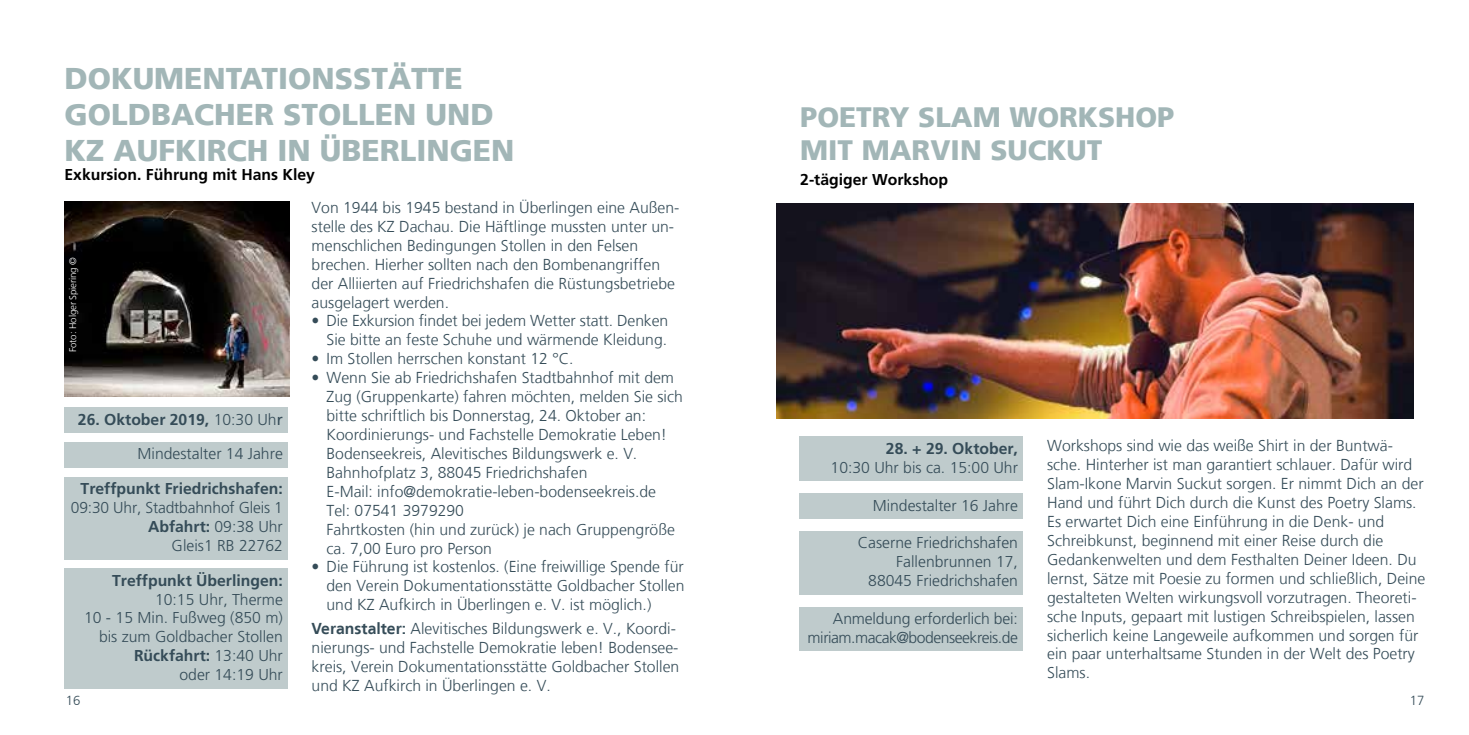
<style>
.page{position:relative;width:1469px;height:735px;background:#fff}
.page>*{position:absolute;margin:0;border:0;box-sizing:border-box;transform-origin:0 0}
.t1{font:900 29.93px/35.9px "Frutiger LT";color:#a2b6b7}
.t2{font:900 28px/33.6px "Frutiger LT";color:#a2b6b7}
.t3{font:300 15.75px/18.9px "Frutiger LT";color:#354c58}
.t4{font:300 15.75px/18.9px "Frutiger";color:#354c58;text-align:right}
.t5{font:700 15.75px "Frutiger";color:#354c58}
.t6{font:300 15.75px/18.9px "Frutiger";letter-spacing:-.03em;color:#354c58;text-align:right}
.t7{font:700 15.75px "Frutiger";color:#000}
.t8{font:300 13.12px "Frutiger LT";color:#354c58}
.t9{font:300 9.62px "Frutiger LT";letter-spacing:-.01em;color:#fff}
.s1{font-weight:700}
.s2{font-weight:300}
.s3{font-weight:400}
</style>
<div class="page">
<div style="left:64px;top:407px;width:224px;height:26px;background:#bfcbcc"></div>
<div style="left:64px;top:442px;width:224px;height:25px;background:#bfcbcc"></div>
<div style="left:64px;top:476px;width:224px;height:83px;background:#bfcbcc"></div>
<div style="left:64px;top:568px;width:224px;height:82px;background:#bfcbcc"></div>
<div style="left:64px;top:643px;width:224px;height:45px;background:#bfcbcc"></div>
<img style="left:64px;top:202px;width:225px;height:194px">
<div style="left:799px;top:436px;width:224px;height:45px;background:#bfcbcc"></div>
<div style="left:799px;top:493px;width:224px;height:25px;background:#bfcbcc"></div>
<div style="left:799px;top:530px;width:224px;height:26px;background:#bfcbcc"></div>
<div style="left:799px;top:549px;width:224px;height:45px;background:#bfcbcc"></div>
<div style="left:799px;top:606px;width:224px;height:26px;background:#bfcbcc"></div>
<div style="left:799px;top:625px;width:224px;height:26px;background:#bfcbcc"></div>
<img style="left:776px;top:203px;width:637px;height:215px">
<h1 class="t1" style="left:64px;top:60px;width:451px">DOKUMENTATIONSSTÄTTE<br>GOLDBACHER STOLLEN UND<br>KZ AUFKIRCH IN ÜBERLINGEN</h1>
<p class="t7" style="left:64px;top:165px;width:252px">Exkursion. Führung mit Hans Kley</p>
<h2 class="t2" style="left:800px;top:100px;width:375px">POETRY SLAM WORKSHOP<br>MIT MARVIN SUCKUT</h2>
<p class="t7" style="left:800px;top:170px;width:149px">2-tägiger Workshop</p>
<p class="t3" style="left:312px;top:198px;width:369px">Von 1944 bis 1945 bestand in Überlingen eine Außen&shy;stelle des KZ Dachau. Die Häftlinge mussten unter un&shy;menschlichen Bedingungen Stollen in den Felsen brechen. Hierher sollten nach den Bombenangriffen der Alliierten auf Friedrichshafen die Rüstungsbetriebe ausgelagert werden.</p>
<p class="t3" style="left:312px;top:311px;width:358px;text-align:right">• Die Exkursion findet bei jedem Wetter statt. Denken<br>Sie bitte an feste Schuhe und wärmende Kleidung.</p>
<p class="t3" style="left:312px;top:349px;width:263px">• Im Stollen herrschen konstant 12 °C.</p>
<p class="t3" style="left:326px;top:368px;width:358px;text-indent:-15px">• Wenn Sie ab Friedrichshafen Stadtbahnhof mit dem Zug (Gruppenkarte) fahren möchten, melden Sie sich bitte schriftlich bis Donnerstag, 24. Oktober an:<br>Koordinierungs- und Fachstelle Demokratie Leben!<br>Bodenseekreis, Alevitisches Bildungswerk e. V.<br>Bahnhofplatz 3, 88045 Friedrichshafen<br>E-Mail: info@demokratie-leben-bodenseekreis.de Tel: 07541 3979290<br>Fahrtkosten (hin und zurück) je nach Gruppengröße ca. 7,00 Euro pro Person</p>
<p class="t3" style="left:326px;top:557px;width:359px;text-align:justify;text-indent:-15px">• Die Führung ist kostenlos. (Eine freiwillige Spende für den Verein Dokumentationsstätte Goldbacher Stollen und KZ Aufkirch in Überlingen e. V. ist möglich.)</p>
<p class="t3" style="left:312px;top:619px;width:369px"><span class="s1">Veranstalter:</span> Alevitisches Bildungswerk e. V., Koordi&shy;nierungs- und Fachstelle Demokratie leben! Bodensee&shy;kreis, Verein Dokumentationsstätte Goldbacher Stollen und KZ Aufkirch in Überlingen e. V.</p>
<p class="t9" style="left:67px;top:352px;width:96px;rotate:-90deg">Foto: Holger Spiering ©</p>
<p class="t5" style="left:78px;top:410px;width:206px">26. Oktober 2019, <span class="s2">10:30 Uh</span><span class="s3">r</span></p>
<p class="t4" style="left:137px;top:444px;width:147px">Mindestalter 14 Jahre</p>
<p class="t5" style="left:81px;top:479px;width:204px">Treffpunkt Friedrichshafen:</p>
<p class="t4" style="left:71px;top:498px;width:213px">09:30 Uhr, Stadtbahnhof Gleis 1<br><span class="s1">Abfahrt:</span> 09:38 Uhr<br>Gleis1 RB 22762</p>
<p class="t5" style="left:112px;top:570px;width:172px">Treffpunkt Überlingen:</p>
<p class="t4" style="left:84px;top:589px;width:200px">10:15 Uhr, Therme<br>10 - 15 Min. Fußweg (850 m) bis zum Goldbacher Stollen<br><span class="s1">Rückfahrt:</span> 13:40 Uhr<br>oder 14:19 Uhr</p>
<p class="t3" style="left:1047px;top:436px;width:380px">Workshops sind wie das weiße Shirt in der Buntwä&shy;sche. Hinterher ist man garantiert schlauer. Dafür wird Slam-Ikone Marvin Suckut sorgen. Er nimmt Dich an der Hand und führt Dich durch die Kunst des Poetry Slams.<br>Es erwartet Dich eine Einführung in die Denk- und Schreibkunst, beginnend mit einer Reise durch die Gedankenwelten und dem Festhalten Deiner Ideen. Du lernst, Sätze mit Poesie zu formen und schließlich, Deine gestalteten Welten wirkungsvoll vorzutragen. Theoreti&shy;sche Inputs, gepaart mit lustigen Schreibspielen, lassen sicherlich keine Langeweile aufkommen und sorgen für ein paar unterhaltsame Stunden in der Welt des Poetry Slams.</p>
<p class="t5" style="left:886px;top:439px;width:134px">28. + 29. Oktober,</p>
<p class="t4" style="left:830px;top:457px;width:189px">10:30 Uhr bis ca. 15:00 Uhr</p>
<p class="t4" style="left:872px;top:495px;width:147px">Mindestalter 16 Jahre</p>
<p class="t4" style="left:857px;top:533px;width:162px">Caserne Friedrichshafen<br>Fallenbrunnen 17,<br>88045 Friedrichshafen</p>
<p class="t6" style="left:807px;top:608px;width:212px">Anmeldung erforderlich bei: miriam.macak@bodenseekreis.de</p>
<p class="t8" style="left:66px;top:692px;width:16px">16</p>
<p class="t8" style="left:1409px;top:692px;width:16px">17</p>
</div>
